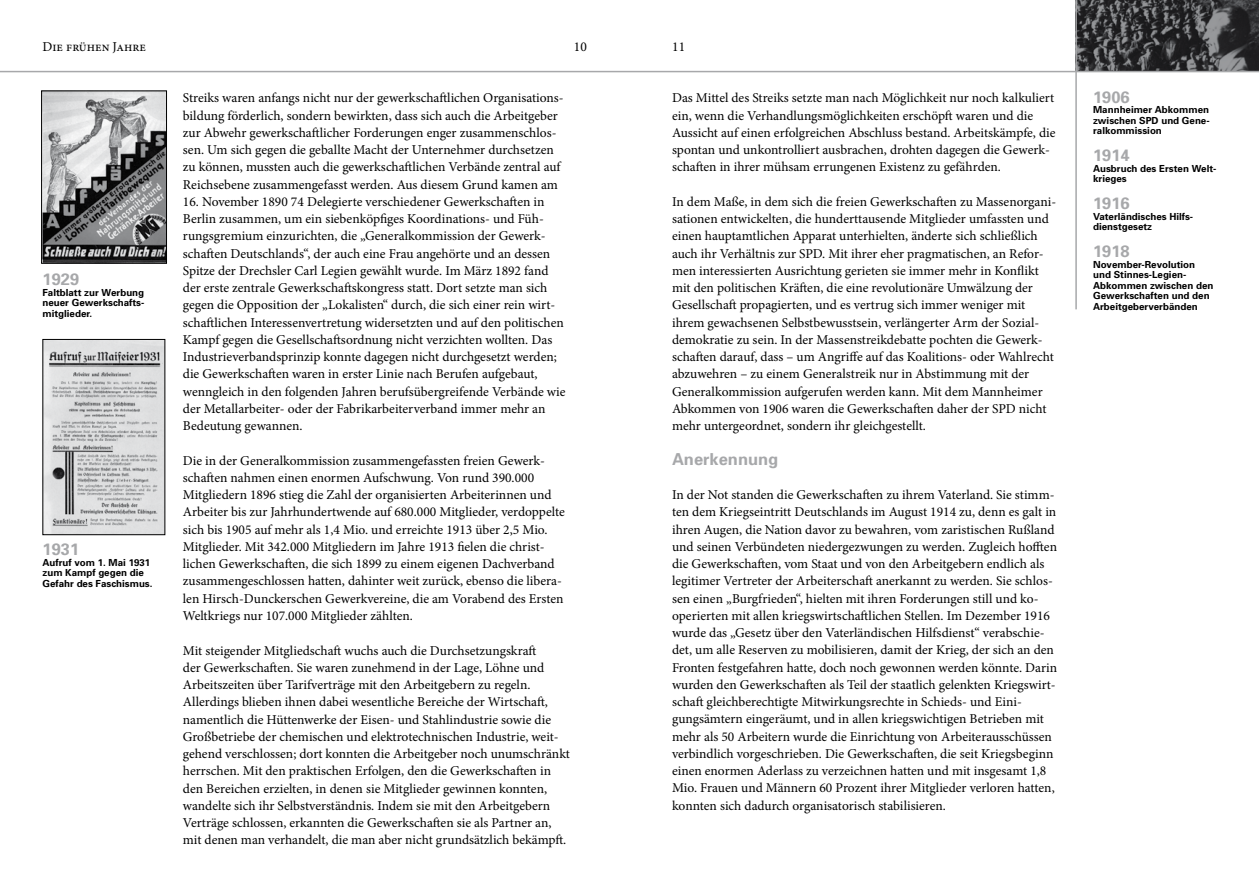
<style>
.page{position:relative;width:1259px;height:893px;background:#fff}
.page>*{position:absolute;margin:0;border:0;box-sizing:border-box;transform-origin:0 0}
.t1{font:700 16.5px "Univers";color:#a7a8aa}
.t2{font:13.5px/17.2px "Minion Pro";color:#000}
.t3{font:700 9.75px/10.5px "Univers";color:#000}
</style>
<div class="page">
<svg style="left:1076px;top:0;width:183px;height:71px;background:#424245"></svg>
<hr style="left:1075px;top:0;width:1px;height:309px;background:#a7a8aa">
<hr style="left:0;top:71px;width:1259px;height:1px;background:#a7a8aa">
<img style="left:43px;top:93px;width:122px;height:168px">
<div style="left:41px;top:91px;width:126px;height:172px;border:1px solid #000"></div>
<img style="left:45px;top:341px;width:118px;height:192px">
<div style="left:43px;top:339px;width:122px;height:196px;border:1px solid #000"></div>
<p class="t2" style="left:43px;top:38px;width:105px">Die frühen Jahre</p>
<p class="t1" style="left:43px;top:269px;width:38px">1929</p>
<p class="t3" style="left:43px;top:287px;width:103px;text-align:justify">Faltblatt zur Werbung neuer Gewerkschafts&shy;mitglieder.</p>
<p class="t1" style="left:43px;top:539px;width:38px">1931</p>
<p class="t3" style="left:43px;top:557px;width:111px">Aufruf vom 1. Mai 1931 zum Kampf gegen die<br>Gefahr des Faschismus.</p>
<p class="t2" style="left:574px;top:38px;width:15px">10</p>
<p class="t2" style="left:672px;top:38px;width:15px">11</p>
<p class="t2" style="left:183px;top:89px;width:382px">Streiks waren anfangs nicht nur der gewerkschaftlichen Organisations&shy;bildung förderlich, sondern bewirkten, dass sich auch die Arbeitgeber zur Abwehr gewerkschaftlicher Forderungen enger zusammenschlos&shy;sen. Um sich gegen die geballte Macht der Unternehmer durchsetzen zu können, mussten auch die gewerkschaftlichen Verbände zentral auf Reichsebene zusammengefasst werden. Aus diesem Grund kamen am</p>
<p class="t2" style="left:183px;top:193px;width:384px">16. November 1890 74 Delegierte verschiedener Gewerkschaften in Berlin zusammen, um ein siebenköpfiges Koordinations- und Füh&shy;rungsgremium einzurichten, die „Generalkommission der Gewerk&shy;schaften Deutschlands“, der auch eine Frau angehörte und an dessen Spitze der Drechsler Carl Legien gewählt wurde. Im März 1892 fand der erste zentrale Gewerkschaftskongress statt. Dort setzte man sich gegen die Opposition der „Lokalisten“ durch, die sich einer rein wirt&shy;schaftlichen Interessenvertretung widersetzten und auf den politischen Kampf gegen die Gesellschaftsordnung nicht verzichten wollten. Das Industrieverbandsprinzip konnte dagegen nicht durchgesetzt werden; die Gewerkschaften waren in erster Linie nach Berufen aufgebaut, wenngleich in den folgenden Jahren berufsübergreifende Verbände wie der Metallarbeiter- oder der Fabrikarbeiterverband immer mehr an Bedeutung gewannen.</p>
<p class="t2" style="left:183px;top:452px;width:383px">Die in der Generalkommission zusammengefassten freien Gewerk&shy;schaften nahmen einen enormen Aufschwung. Von rund 390.000<br>Mitgliedern 1896 stieg die Zahl der organisierten Arbeiterinnen und Arbeiter bis zur Jahrhundertwende auf 680.000 Mitglieder, verdoppelte sich bis 1905 auf mehr als 1,4 Mio. und erreichte 1913 über 2,5 Mio.<br>Mitglieder. Mit 342.000 Mitgliedern im Jahre 1913 fielen die christ&shy;lichen Gewerkschaften, die sich 1899 zu einem eigenen Dachverband zusammengeschlossen hatten, dahinter weit zurück, ebenso die libera&shy;len Hirsch-Dunckerschen Gewerkvereine, die am Vorabend des Ersten Weltkriegs nur 107.000 Mitglieder zählten.</p>
<p class="t2" style="left:183px;top:642px;width:388px">Mit steigender Mitgliedschaft wuchs auch die Durchsetzungskraft<br>der Gewerkschaften. Sie waren zunehmend in der Lage, Löhne und Arbeitszeiten über Tarifverträge mit den Arbeitgebern zu regeln.<br>Allerdings blieben ihnen dabei wesentliche Bereiche der Wirtschaft, namentlich die Hüttenwerke der Eisen- und Stahlindustrie sowie die Großbetriebe der chemischen und elektrotechnischen Industrie, weit&shy;gehend verschlossen; dort konnten die Arbeitgeber noch unumschränkt herrschen. Mit den praktischen Erfolgen, den die Gewerkschaften in den Bereichen erzielten, in denen sie Mitglieder gewinnen konnten, wandelte sich ihr Selbstverständnis. Indem sie mit den Arbeitgebern Verträge schlossen, erkannten die Gewerkschaften sie als Partner an, mit denen man verhandelt, die man aber nicht grundsätzlich bekämpft.</p>
<p class="t2" style="left:672px;top:89px;width:385px">Das Mittel des Streiks setzte man nach Möglichkeit nur noch kalkuliert ein, wenn die Verhandlungsmöglichkeiten erschöpft waren und die Aussicht auf einen erfolgreichen Abschluss bestand. Arbeitskämpfe, die spontan und unkontrolliert ausbrachen, drohten dagegen die Gewerk&shy;schaften in ihrer mühsam errungenen Existenz zu gefährden.</p>
<p class="t2" style="left:672px;top:193px;width:386px">In dem Maße, in dem sich die freien Gewerkschaften zu Massenorgani&shy;sationen entwickelten, die hunderttausende Mitglieder umfassten und einen hauptamtlichen Apparat unterhielten, änderte sich schließlich auch ihr Verhältnis zur SPD. Mit ihrer eher pragmatischen, an Refor&shy;men interessierten Ausrichtung gerieten sie immer mehr in Konflikt mit den politischen Kräften, die eine revolutionäre Umwälzung der Gesellschaft propagierten, und es vertrug sich immer weniger mit ihrem gewachsenen Selbstbewusstsein, verlängerter Arm der Sozial&shy;demokratie zu sein. In der Massenstreikdebatte pochten die Gewerk&shy;schaften darauf, dass – um Angriffe auf das Koalitions- oder Wahlrecht abzuwehren – zu einem Generalstreik nur in Abstimmung mit der Generalkommission aufgerufen werden kann. Mit dem Mannheimer Abkommen von 1906 waren die Gewerkschaften daher der SPD nicht mehr untergeordnet, sondern ihr gleichgestellt.</p>
<p class="t1" style="left:672px;top:448px;width:108px">Anerkennung</p>
<p class="t2" style="left:672px;top:486px;width:386px">In der Not standen die Gewerkschaften zu ihrem Vaterland. Sie stimm&shy;ten dem Kriegseintritt Deutschlands im August 1914 zu, denn es galt in ihren Augen, die Nation davor zu bewahren, vom zaristischen Rußland und seinen Verbündeten niedergezwungen zu werden. Zugleich hofften die Gewerkschaften, vom Staat und von den Arbeitgebern endlich als legitimer Vertreter der Arbeiterschaft anerkannt zu werden. Sie schlos&shy;sen einen „Burgfrieden“, hielten mit ihren Forderungen still und ko&shy;operierten mit allen kriegswirtschaftlichen Stellen. Im Dezember 1916 wurde das „Gesetz über den Vaterländischen Hilfsdienst“ verabschie&shy;det, um alle Reserven zu mobilisieren, damit der Krieg, der sich an den Fronten festgefahren hatte, doch noch gewonnen werden könnte. Darin wurden den Gewerkschaften als Teil der staatlich gelenkten Kriegswirt&shy;schaft gleichberechtigte Mitwirkungsrechte in Schieds- und Eini&shy;gungsämtern eingeräumt, und in allen kriegswichtigen Betrieben mit mehr als 50 Arbeitern wurde die Einrichtung von Arbeiterausschüssen verbindlich vorgeschrieben. Die Gewerkschaften, die seit Kriegsbeginn einen enormen Aderlass zu verzeichnen hatten und mit insgesamt 1,8<br>Mio. Frauen und Männern 60 Prozent ihrer Mitglieder verloren hatten, konnten sich dadurch organisatorisch stabilisieren.</p>
<p class="t1" style="left:1093px;top:86px;width:38px">1906</p>
<p class="t3" style="left:1093px;top:104px;width:118px;text-align:justify">Mannheimer Abkommen zwischen SPD und Gene&shy;ralkommission</p>
<p class="t1" style="left:1093px;top:145px;width:38px">1914</p>
<p class="t3" style="left:1093px;top:163px;width:125px">Ausbruch des Ersten Welt&shy;krieges</p>
<p class="t1" style="left:1093px;top:193px;width:38px">1916</p>
<p class="t3" style="left:1093px;top:211px;width:102px">Vaterländisches Hilfs&shy;dienstgesetz</p>
<p class="t1" style="left:1093px;top:241px;width:38px">1918</p>
<p class="t3" style="left:1093px;top:259px;width:122px">November-Revolution und Stinnes-Legien-<br>Abkommen zwischen den<br>Gewerkschaften und den<br>Arbeitgeberverbänden</p>
</div>
